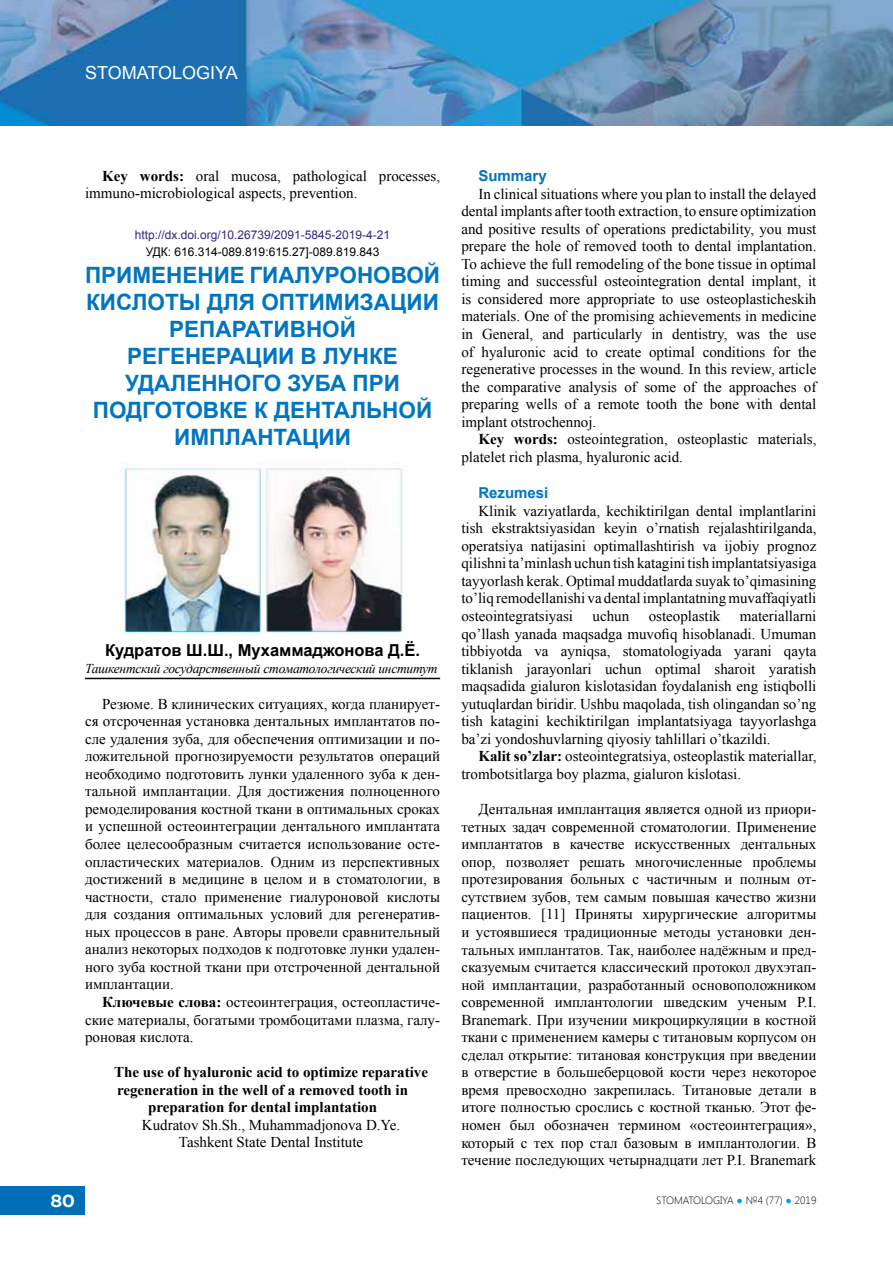
<style>
.page{position:relative;width:893px;height:1263px;background:#fff}
.page>*{position:absolute;margin:0;border:0;box-sizing:border-box;transform-origin:0 0}
.t1{font:700 22.5px/27px "Arial";color:#0075bf;text-align:center}
.t2{font:18px "Arial";color:#fff}
.t3{font:700 18px "Muller";color:#fff}
.t4{font:700 16.5px "Arial";color:#000}
.t5{font:15px/17.5px "Times New Roman";color:#000;text-align:justify}
.t6{font:700 15px "Times New Roman";color:#000}
.t7{font:700 15px "Arial";color:#0075bf}
.t8{font:italic 13.5px "Times New Roman";letter-spacing:-.02em;color:#000}
.t9{font:12px "Arial";color:#312783}
.t10{font:12px "Arial";color:#000}
.t11{font:300 10.5px "Segoe UI";color:#000}
.s1{font-weight:700}
.s2{color:#009fe3}
</style>
<div class="page">
<img style="left:0;top:0;width:893px;height:125px">
<div style="left:0;top:1186px;width:84px;height:29px;background:#006eb7"></div>
<hr style="left:85px;top:678px;width:355px;height:1px;background:#000">
<img style="left:120px;top:463px;width:284px;height:170px">
<p class="t2" style="left:85px;top:61px;width:154px">STOMATOLOGIYA</p>
<p class="t5" style="left:85px;top:166px;width:357px;text-indent:17px"><span class="s1">Key words:</span> oral mucosa, pathological processes, immuno-microbiological aspects, prevention.</p>
<p class="t9" style="left:135px;top:227px;width:257px">http://dx.doi.org/10.26739/2091-5845-2019-4-21</p>
<p class="t10" style="left:146px;top:244px;width:235px">УДК: 616.314-089.819:615.27]-089.819.843</p>
<h1 class="t1" style="left:85px;top:263px;width:357px">ПРИМЕНЕНИЕ ГИАЛУРОНОВОЙ<br>КИСЛОТЫ ДЛЯ ОПТИМИЗАЦИИ<br>РЕПАРАТИВНОЙ<br>РЕГЕНЕРАЦИИ В ЛУНКЕ<br>УДАЛЕННОГО ЗУБА ПРИ<br>ПОДГОТОВКЕ К ДЕНТАЛЬНОЙ<br>ИМПЛАНТАЦИИ</h1>
<p class="t4" style="left:105px;top:639px;width:317px">Кудратов Ш.Ш., Мухаммаджонова Д.Ё.</p>
<p class="t8" style="left:85px;top:660px;width:354px">Ташкентский государственный стоматологический институт</p>
<p class="t5" style="left:85px;top:694px;width:357px;text-indent:17px">Резюме. В клинических ситуациях, когда планирует&shy;ся отсроченная установка дентальных имплантатов по&shy;сле удаления зуба, для обеспечения оптимизации и по&shy;ложительной прогнозируемости результатов операций необходимо подготовить лунки удаленного зуба к ден&shy;тальной имплантации. Для достижения полноценного ремоделирования костной ткани в оптимальных сроках и успешной остеоинтеграции дентального имплантата более целесообразным считается использование осте&shy;опластических материалов. Одним из перспективных достижений в медицине в целом и в стоматологии, в частности, стало применение гиалуроновой кислоты для создания оптимальных условий для регенератив&shy;ных процессов в ране. Авторы провели сравнительный анализ некоторых подходов к подготовке лунки удален&shy;ного зуба костной ткани при отстроченной дентальной имплантации.</p>
<p class="t5" style="left:85px;top:993px;width:357px;text-indent:17px"><span class="s1">Ключевые слова:</span> остеоинтеграция, остеопластиче&shy;ские материалы, богатыми тромбоцитами плазма, галу&shy;роновая кислота.</p>
<p class="t6" style="left:114px;top:1062px;width:316px">The use of hyaluronic acid to optimize reparative</p>
<p class="t6" style="left:117px;top:1079px;width:293px">regeneration in the well of a removed tooth in</p>
<p class="t6" style="left:148px;top:1097px;width:231px">preparation for dental implantation</p>
<p class="t5" style="left:142px;top:1116px;width:260px;text-align:center">Kudratov Sh.Sh., Muhammadjonova D.Ye.<br>Tashkent State Dental Institute</p>
<p class="t7" style="left:478px;top:166px;width:70px">Summary</p>
<p class="t5" style="left:461px;top:185px;width:357px;text-indent:17px">In clinical situations where you plan to install the delayed dental implants after tooth extraction, to ensure optimization and positive results of operations predictability, you must prepare the hole of removed tooth to dental implantation.<br>To achieve the full remodeling of the bone tissue in optimal timing and successful osteointegration dental implant, it is considered more appropriate to use osteoplasticheskih materials. One of the promising achievements in medicine in General, and particularly in dentistry, was the use of hyaluronic acid to create optimal conditions for the regenerative processes in the wound. In this review, article the comparative analysis of some of the approaches of preparing wells of a remote tooth the bone with dental implant otstrochennoj.</p>
<p class="t5" style="left:461px;top:430px;width:357px;text-indent:17px"><span class="s1">Key words:</span> osteointegration, osteoplastic materials, platelet rich plasma, hyaluronic acid.</p>
<p class="t7" style="left:478px;top:483px;width:72px">Rezumesi</p>
<p class="t5" style="left:461px;top:502px;width:357px;text-indent:17px">Klinik vaziyatlarda, kechiktirilgan dental implantlarini tish ekstraktsiyasidan keyin o’rnatish rejalashtirilganda, operatsiya natijasini optimallashtirish va ijobiy prognoz qilishni ta’minlash uchun tish katagini tish implantatsiyasiga tayyorlash kerak. Optimal muddatlarda suyak to’qimasining to’liq remodellanishi va dental implantatning muvaffaqiyatli osteointegratsiyasi</p>
<p class="t5" style="left:461px;top:607px;width:357px;text-indent:278px">materiallarni qo’llash yanada maqsadga muvofiq hisoblanadi. Umuman tibbiyotda va ayniqsa, stomatologiyada yarani qayta tiklanish jarayonlari uchun optimal sharoit yaratish maqsadida gialuron kislotasidan foydalanish eng istiqbolli yutuqlardan biridir. Ushbu maqolada, tish olingandan so’ng tish katagini kechiktirilgan implantatsiyaga tayyorlashga ba’zi yondoshuvlarning qiyosiy tahlillari o’tkazildi.</p>
<p class="t5" style="left:461px;top:747px;width:357px;text-indent:17px"><span class="s1">Kalit so’zlar:</span> osteointegratsiya, osteoplastik materiallar, trombotsitlarga boy plazma, gialuron kislotasi.</p>
<p class="t5" style="left:461px;top:800px;width:357px;text-indent:17px">Дентальная имплантация является одной из приори&shy;тетных задач современной стоматологии. Применение имплантатов в качестве искусственных дентальных опор, позволяет решать многочисленные проблемы протезирования больных с частичным и полным от&shy;сутствием зубов, тем самым повышая качество жизни пациентов. [11] Приняты хирургические алгоритмы и устоявшиеся традиционные методы установки ден&shy;тальных имплантатов. Так, наиболее надёжным и пред&shy;сказуемым считается классический протокол двухэтап&shy;ной имплантации, разработанный основоположником современной имплантологии шведским ученым P.I.<br>Branemark. При изучении микроциркуляции в костной ткани с применением камеры с титановым корпусом он сделал открытие: титановая конструкция при введении в отверстие в большеберцовой кости через некоторое время превосходно закрепилась. Титановые детали в итоге полностью срослись с костной тканью. Этот фе&shy;номен был обозначен термином «остеоинтеграция», который с тех пор стал базовым в имплантологии. В течение последующих четырнадцати лет P.I. Branemark</p>
<p class="t5" style="left:592px;top:607px;width:38px">uchun</p>
<p class="t5" style="left:649px;top:607px;width:73px">osteoplastik</p>
<p class="t3" style="left:50px;top:1189px;width:26px">80</p>
<p class="t11" style="left:656px;top:1193px;width:162px">STOMATOLOGIYA <span class="s2">●</span> №4 (77) <span class="s2">●</span> 2019</p>
</div>
